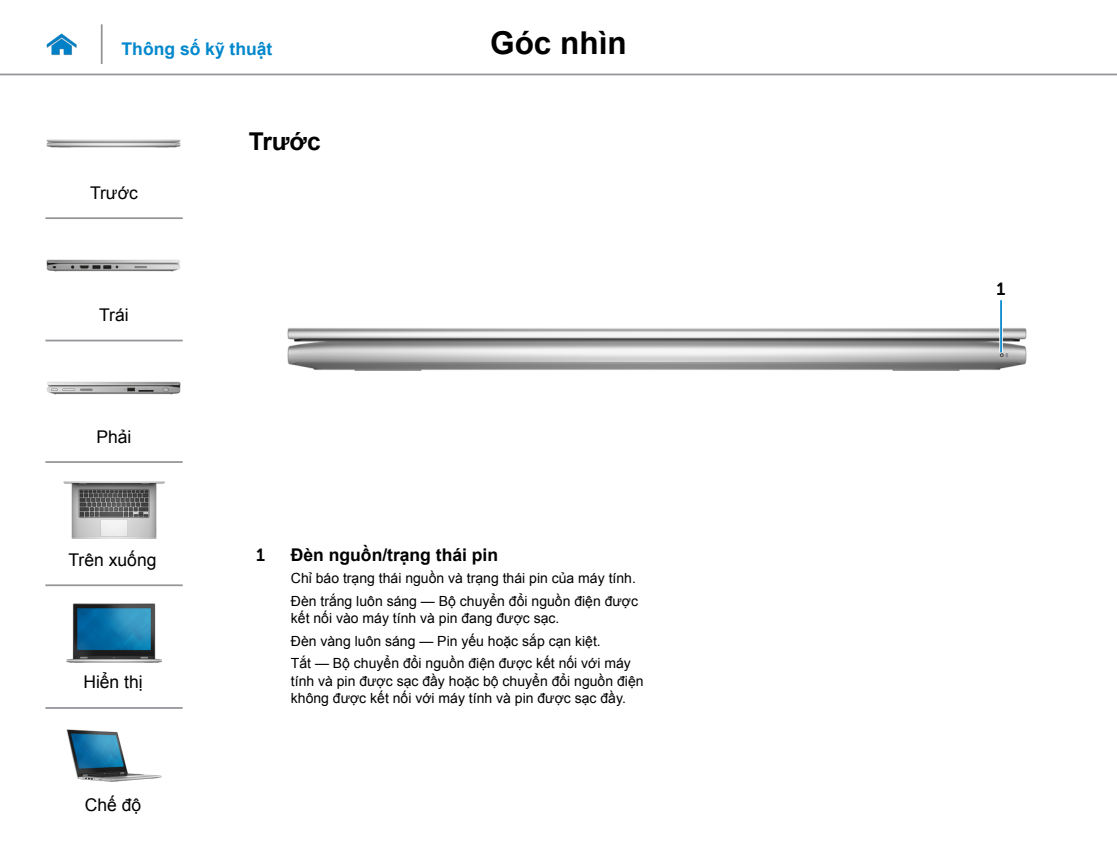
<style>
.page{position:relative;width:1117px;height:844px;background:#fff}
.page>*{position:absolute;margin:0;border:0;box-sizing:border-box;transform-origin:0 0}
.t1{font:700 31.5px "Arial";color:#000}
.Head2{font:700 24.5px "Arial";color:#000}
.t2{font:17.5px "Arial";color:#000}
.Callout_Head{font:700 17.5px "Arial";color:#000}
.Hyperlink{font:700 17.5px "Arial";color:#0087cc}
.Callout_Head-2{font:17.5px "Museo Sans For Dell 700";color:#000}
.Callout-L{font:17.5px "Museo Sans For Dell 700";color:#000}
.Callout_description{font:14px/17.5px "Arial";color:#000}
</style>
<div class="page">
<hr style="left:0;top:74px;width:1116px;height:1px;background:#939598">
<img style="left:46px;top:33px;width:31px;height:23px">
<img style="left:287px;top:328px;width:740px;height:43px">
<hr style="left:999px;top:300px;width:3px;height:52px;background:#fff">
<hr style="left:999px;top:300px;width:2px;height:52px;background:#0087cc">
<hr style="left:101px;top:24px;width:2px;height:40px;background:#939598">
<img style="left:47px;top:139px;width:134px;height:9px">
<img style="left:47px;top:259px;width:133px;height:13px">
<img style="left:47px;top:381px;width:134px;height:13px">
<img style="left:64px;top:481px;width:100px;height:57px">
<img style="left:66px;top:603px;width:95px;height:59px">
<img style="left:66px;top:729px;width:95px;height:52px">
<hr style="left:45px;top:217px;width:138px;height:2px;background:#939598">
<hr style="left:45px;top:339px;width:138px;height:2px;background:#939598">
<hr style="left:45px;top:461px;width:138px;height:2px;background:#939598">
<hr style="left:45px;top:584px;width:138px;height:2px;background:#939598">
<hr style="left:45px;top:706px;width:138px;height:2px;background:#939598">
<p class="Hyperlink" style="left:122px;top:37px;width:152px">Thông số kỹ thuật</p>
<h1 class="t1" style="left:490px;top:22px;width:138px">Góc nhìn</h1>
<p class="t2" style="left:90px;top:181px;width:49px">Trước</p>
<p class="t2" style="left:99px;top:303px;width:31px">Trái</p>
<p class="t2" style="left:96px;top:425px;width:37px">Phải</p>
<p class="t2" style="left:69px;top:548px;width:89px">Trên xuống</p>
<p class="t2" style="left:83px;top:670px;width:61px">Hiển thị</p>
<p class="t2" style="left:85px;top:793px;width:58px">Chế độ</p>
<p class="Head2" style="left:249px;top:125px;width:73px">Trước</p>
<p class="Callout_Head-2" style="left:256px;top:544px;width:10px">1</p>
<p class="Callout_Head" style="left:291px;top:542px;width:209px">Đèn nguồn/trạng thái pin</p>
<p class="Callout_description" style="left:291px;top:569px;width:346px">Chỉ báo trạng thái nguồn và trạng thái pin của máy tính.</p>
<p class="Callout_description" style="left:291px;top:592px;width:348px">Đèn trắng luôn sáng — Bộ chuyển đổi nguồn điện được kết nối vào máy tính và pin đang được sạc.</p>
<p class="Callout_description" style="left:291px;top:632px;width:311px">Đèn vàng luôn sáng — Pin yếu hoặc sắp cạn kiệt.</p>
<p class="Callout_description" style="left:291px;top:654px;width:354px">Tắt — Bộ chuyển đổi nguồn điện được kết nối với máy tính và pin được sạc đầy hoặc bộ chuyển đổi nguồn điện không được kết nối với máy tính và pin được sạc đầy.</p>
<p class="Callout-L" style="left:996px;top:279px;width:10px">1</p>
</div>
